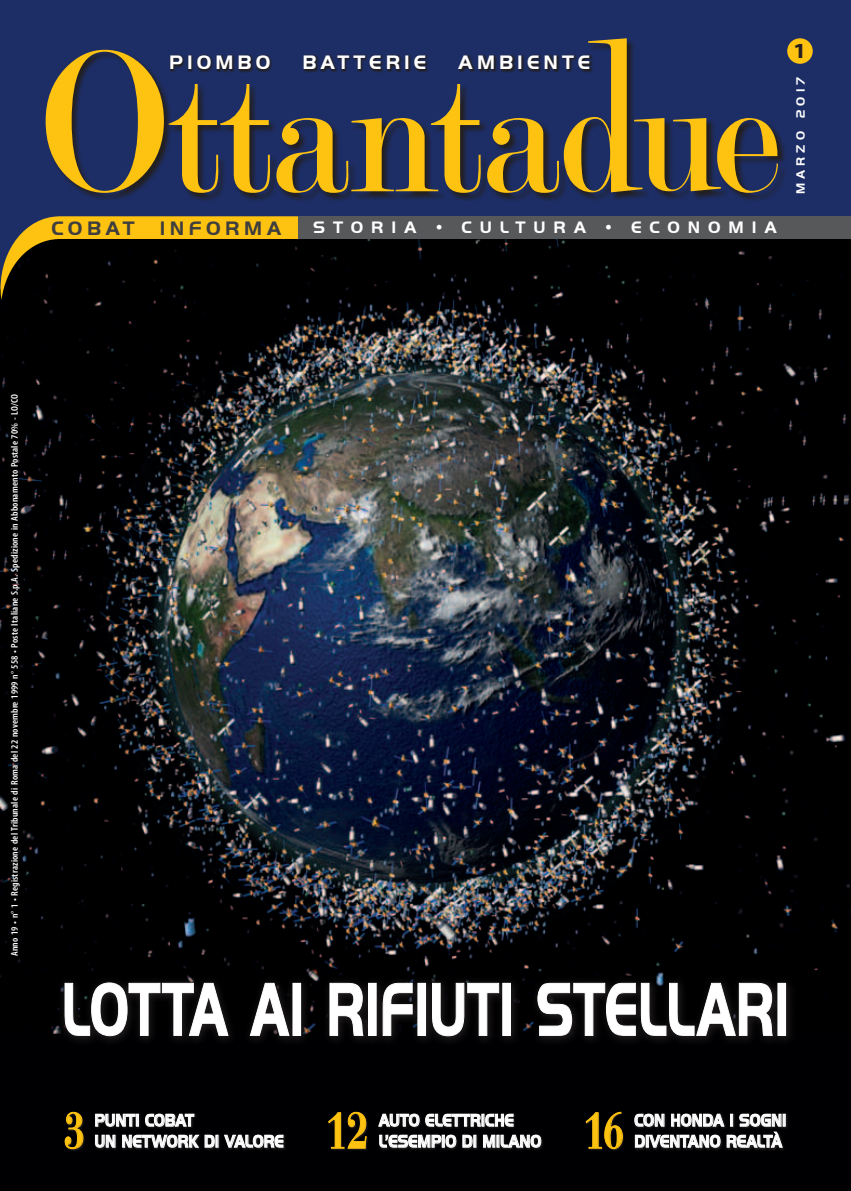
<style>
.page{position:relative;width:851px;height:1191px;background:#fff}
.page>*{position:absolute;margin:0;border:0;box-sizing:border-box;transform-origin:0 0}
.t1{font:700 78px "Handel Got D";color:#fff;scale:.69 1}
.t2{font:700 50.55px "Bauer Bodoni Std";color:#fec210;scale:.74 1}
.t3{font:700 21.6px "Myriad Pro";color:#231f20;scale:1.11 1}
.t4{font:700 20.25px "Handel Got D";letter-spacing:.2em;color:#fff}
.t5{font:700 20.25px "Handel Got D";color:#3e3e3f}
.t6{font:700 18px "Handel Got D";letter-spacing:.005em;color:#fff;scale:.83 1}
.t7{font:700 17.25px "Handel Got D";letter-spacing:.455em;color:#fff}
.t8{font:700 12.6px "Handel Got D";letter-spacing:.325em;color:#fff}
.t9{font:600 condensed 9.75px "Myriad Pro";letter-spacing:.02em;color:#fff;scale:1.07 1}
</style>
<div class="page">
<div style="left:0;top:0;width:850px;height:1191px;background:#1d2e66"></div>
<img style="left:0;top:239px;width:850px;height:952px">
<svg style="left:587px;top:38px;width:47px;height:46px"></svg>
<svg style="left:188px;top:132px;width:597px;height:69px"></svg>
<svg style="left:173px;top:84px;width:604px;height:109px"></svg>
<svg style="left:45px;top:49px;width:128px;height:151px"></svg>
<svg style="left:46px;top:50px;width:118px;height:143px"></svg>
<svg style="left:169px;top:54px;width:424px;height:18px"></svg>
<div style="left:787px;top:38px;width:25px;height:26px;background:#fec210;border-radius:50%"></div>
<svg style="left:1px;top:216px;width:297px;height:84px;background:#463609"></svg>
<div style="left:298px;top:216px;width:552px;height:23px;background:#57585a"></div>
<svg style="left:57px;top:975px;width:740px;height:71px;background:#0a090b"></svg>
<svg style="left:64px;top:982px;width:165px;height:54px;background:#2a2829"></svg>
<svg style="left:249px;top:982px;width:41px;height:54px;background:#292728"></svg>
<div style="left:292px;top:983px;width:9px;height:52px;border:1px solid #fff"></div>
<svg style="left:329px;top:982px;width:34px;height:54px;background:#373536"></svg>
<div style="left:368px;top:983px;width:8px;height:52px;border:1px solid #fff"></div>
<svg style="left:382px;top:982px;width:31px;height:54px;background:#2e2c2e"></svg>
<div style="left:417px;top:983px;width:9px;height:52px;border:1px solid #fff"></div>
<svg style="left:432px;top:982px;width:67px;height:54px;background:#2b292a"></svg>
<div style="left:502px;top:983px;width:8px;height:52px;border:1px solid #fff"></div>
<svg style="left:537px;top:982px;width:236px;height:54px;background:#2c2a2b"></svg>
<svg style="left:94px;top:1112px;width:192px;height:39px;background:#0e0d0f"></svg>
<svg style="left:95px;top:1114px;width:43px;height:12px"></svg>
<svg style="left:145px;top:1114px;width:49px;height:12px"></svg>
<svg style="left:95px;top:1135px;width:20px;height:12px"></svg>
<svg style="left:122px;top:1135px;width:77px;height:12px"></svg>
<svg style="left:205px;top:1135px;width:13px;height:12px"></svg>
<svg style="left:224px;top:1135px;width:59px;height:12px"></svg>
<svg style="left:65px;top:1112px;width:20px;height:39px"></svg>
<svg style="left:64px;top:1111px;width:20px;height:38px"></svg>
<svg style="left:377px;top:1112px;width:167px;height:39px;background:#131214"></svg>
<svg style="left:378px;top:1114px;width:41px;height:12px"></svg>
<svg style="left:425px;top:1114px;width:88px;height:12px"></svg>
<svg style="left:379px;top:1135px;width:77px;height:12px"></svg>
<svg style="left:462px;top:1135px;width:14px;height:12px"></svg>
<svg style="left:483px;top:1135px;width:58px;height:12px"></svg>
<svg style="left:328px;top:1112px;width:40px;height:38px"></svg>
<svg style="left:327px;top:1111px;width:40px;height:38px;background:#372b0c"></svg>
<svg style="left:633px;top:1112px;width:155px;height:39px"></svg>
<svg style="left:634px;top:1114px;width:151px;height:33px;background:#575657"></svg>
<svg style="left:586px;top:1112px;width:38px;height:39px"></svg>
<svg style="left:585px;top:1111px;width:38px;height:38px"></svg>
<h3 class="t4" style="left:169px;top:51px;width:103px">PIOMBO</h3>
<h3 class="t4" style="left:302px;top:51px;width:125px">BATTERIE</h3>
<h3 class="t4" style="left:458px;top:51px;width:133px">AMBIENTE</h3>
<h3 class="t5" style="left:52px;top:216px;width:34px">COBAT</h3>
<h3 class="t5" style="left:160px;top:216px;width:66px">IN FORMA</h3>
<h3 class="t7" style="left:313px;top:218px;width:38px">S TORIA</h3>
<h3 class="t7" style="left:433px;top:218px;width:137px">• CULTURA</h3>
<h3 class="t7" style="left:603px;top:218px;width:84px">• ECONOMIA</h3>
<h3 class="t3" style="left:793px;top:37px;width:14px">1</h3>
<p class="t8" style="left:793px;top:194px;width:119px;rotate:-90deg">MARZO 2017</p>
<p class="t9" style="left:9px;top:956px;width:526px;rotate:-90deg">Anno 19 • n° 1 • Registrazione del Tribunale di Roma del 22 novembre 1999 n° 558 • Poste Italiane S.p.A. Spedizione in Abbonamento Postale 70% - LO/CO</p>
<h1 class="t1" style="left:62px;top:965px;width:1055px">LOTTA AI RIFIUTI STELLARI</h1>
<h2 class="t2" style="left:64px;top:1100px;width:30px">3</h2>
<h3 class="t6" style="left:95px;top:1110px;width:121px">PUNTI COBAT</h3>
<h3 class="t6" style="left:95px;top:1131px;width:229px">UN NETWORK DI VALORE</h3>
<h2 class="t2" style="left:326px;top:1100px;width:57px">12</h2>
<h3 class="t6" style="left:379px;top:1110px;width:164px">AUTO ELETTRICHE</h3>
<h3 class="t6" style="left:379px;top:1131px;width:197px">L’ESEMPIO DI MILANO</h3>
<h2 class="t2" style="left:584px;top:1100px;width:55px">16</h2>
<h3 class="t6" style="left:634px;top:1110px;width:184px">CON HONDA I SOGNI</h3>
<h3 class="t6" style="left:634px;top:1131px;width:180px">DIVENTANO REALTÀ</h3>
</div>
